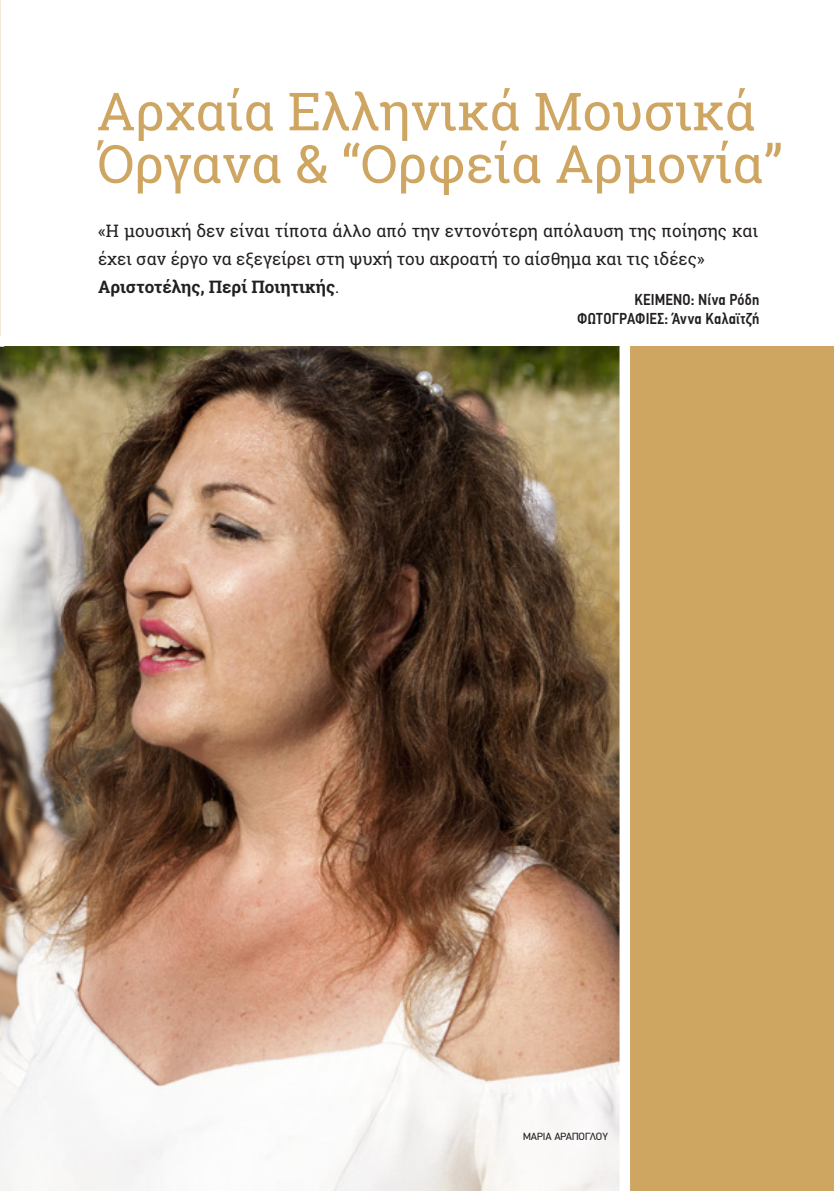
<style>
.page{position:relative;width:834px;height:1191px;background:#fff}
.page>*{position:absolute;margin:0;border:0;box-sizing:border-box;transform-origin:0 0}
.t1{font:52.5px/52.5px "Roboto Slab";color:#cea662}
.t2{font:17.15px/28px "Roboto Slab";color:#231f20}
.t3{font:500 15.75px/19.8px "PF Din Text Cond Pro";letter-spacing:.015em;color:#231f20;text-align:right}
.t4{font:10.5px "PF Din Display Pro";color:#231f20}
.s1{font-weight:700}
</style>
<div class="page">
<div style="left:0;top:346px;width:833px;height:845px;background:#cea662"></div>
<img style="left:0;top:346px;width:619px;height:845px">
<div style="left:619px;top:340px;width:11px;height:851px;background:#fff"></div>
<hr style="left:0;top:336px;width:4px;height:11px;background:#fff">
<h1 class="t1" style="left:97px;top:84px;width:687px">Αρχαία Ελληνικά Μουσικά<br>Όργανα &amp; “Ορφεία Αρμονία”</h1>
<p class="t2" style="left:98px;top:216px;width:661px">«Η μουσική δεν είναι τίποτα άλλο από την εντονότερη απόλαυση της ποίησης και έχει σαν έργο να εξεγείρει στη ψυχή του ακροατή το αίσθημα και τις ιδέες»<br><span class="s1">Αριστοτέλης, Περί Ποιητικής</span>.</p>
<p class="t3" style="left:577px;top:289px;width:184px">ΚΕΙΜΕΝΟ: Νίνα Ρόδη<br>ΦΩΤΟΓΡΑΦΙΕΣ: Άννα Καλαϊτζή</p>
<p class="t4" style="left:523px;top:1130px;width:86px">Μαρία Αράπογλου</p>
</div>
